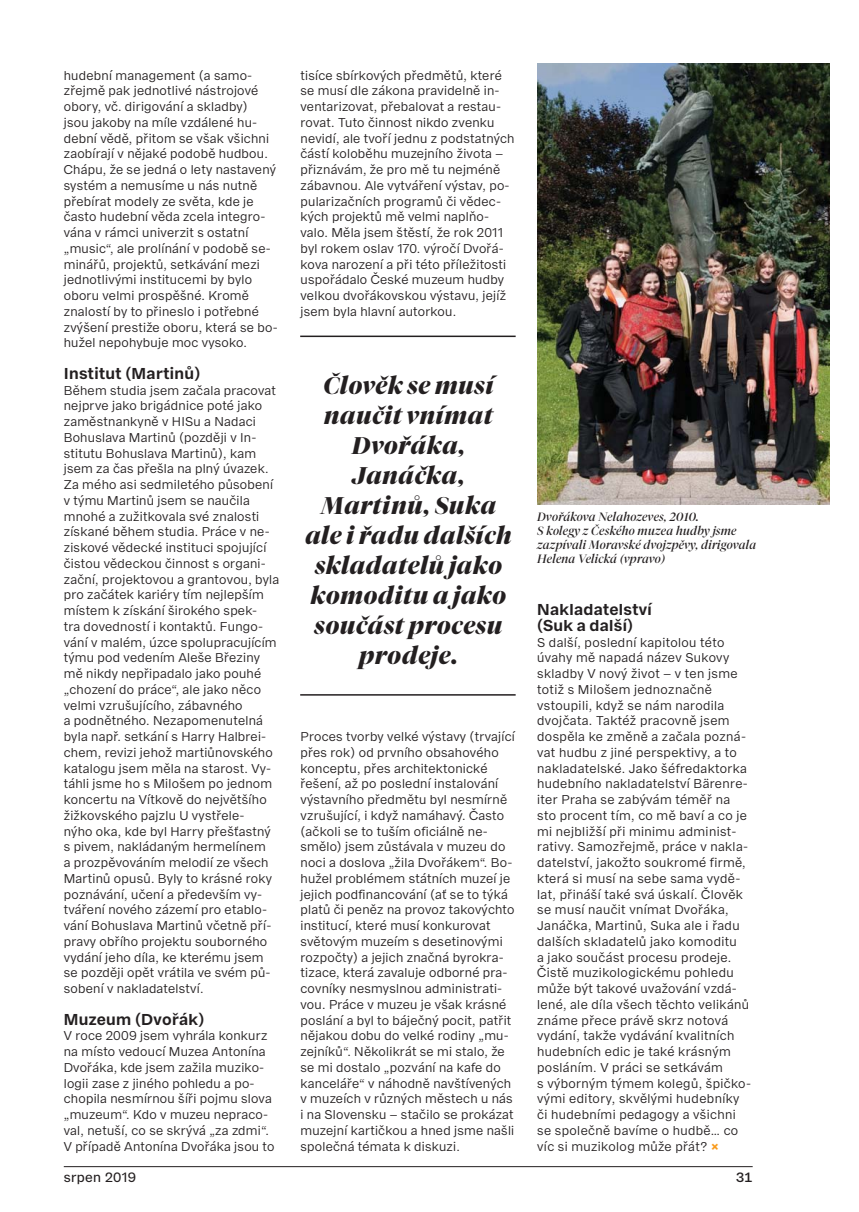
<style>
.page{position:relative;width:859px;height:1212px;background:#fff}
.page>*{position:absolute;margin:0;border:0;box-sizing:border-box;transform-origin:0 0}
.t1{font:italic 700 24px/30px "Tiempos Fine";letter-spacing:.03em;color:#231f20;text-align:center}
.t2{font:700 15.75px/15.8px "Franca";letter-spacing:.02em;color:#231f20}
.t3{font:500 13.5px "Franca";letter-spacing:.025em;color:#231f20}
.t4{font:600 13.5px "Franca";color:#231f20}
.t5{font:12.75px/15.8px "Franca";letter-spacing:.02em;color:#231f20}
.t6{font:italic 12px/14.2px "Tiempos Fine";letter-spacing:.02em;color:#231f20}
.s1{font-weight:900;color:#f99b1c}
</style>
<div class="page">
<hr style="left:64px;top:1166px;width:689px;height:1px;background:#231f20">
<img style="left:537px;top:64px;width:292px;height:441px">
<hr style="left:300px;top:336px;width:216px;height:1px;background:#231f20">
<hr style="left:300px;top:694px;width:216px;height:2px;background:#231f20">
<p class="t5" style="left:64px;top:69px;width:215px">hudební management (a samo&shy;zřejmě pak jednotlivé nástrojové obory, vč. dirigování a skladby)<br>jsou jakoby na míle vzdálené hu&shy;dební vědě, přitom se však všichni zaobírají v nějaké podobě hudbou.<br>Chápu, že se jedná o lety nastavený systém a nemusíme u nás nutně přebírat modely ze světa, kde je často hudební věda zcela integro&shy;vána v rámci univerzit s ostatní „music“, ale prolínání v podobě se&shy;minářů, projektů, setkávání mezi jednotlivými institucemi by bylo oboru velmi prospěšné. Kromě znalostí by to přineslo i potřebné zvýšení prestiže oboru, která se bo&shy;hužel nepohybuje moc vysoko.</p>
<p class="t2" style="left:64px;top:367px;width:138px">Institut (Martinů)</p>
<p class="t5" style="left:64px;top:384px;width:217px">Během studia jsem začala pracovat nejprve jako brigádnice poté jako zaměstnankyně v HISu a Nadaci Bohuslava Martinů (později v In&shy;stitutu Bohuslava Martinů), kam jsem za čas přešla na plný úvazek.<br>Za mého asi sedmiletého působení v týmu Martinů jsem se naučila mnohé a zužitkovala své znalosti získané během studia. Práce v ne&shy;ziskové vědecké instituci spojující čistou vědeckou činnost s organi&shy;zační, projektovou a grantovou, byla pro začátek kariéry tím nejlepším místem k získání širokého spek-<br>tra dovedností i kontaktů. Fungo&shy;vání v malém, úzce spolupracujícím týmu pod vedením Aleše Březiny mě nikdy nepřipadalo jako pouhé „chození do práce“, ale jako něco velmi vzrušujícího, zábavného<br>a podnětného. Nezapomenutelná byla např. setkání s Harry Halbrei&shy;chem, revizi jehož martiůnovského katalogu jsem měla na starost. Vy&shy;táhli jsme ho s Milošem po jednom koncertu na Vítkově do největšího žižkovského pajzlu U vystřele-<br>nýho oka, kde byl Harry přešťastný s pivem, nakládaným hermelínem<br>a prozpěvováním melodií ze všech Martinů opusů. Byly to krásné roky poznávání, učení a především vy&shy;tváření nového zázemí pro etablo&shy;vání Bohuslava Martinů včetně pří&shy;pravy obřího projektu souborného vydání jeho díla, ke kterému jsem se později opět vrátila ve svém pů&shy;sobení v nakladatelství.</p>
<p class="t2" style="left:64px;top:1013px;width:142px">Muzeum (Dvořák)</p>
<p class="t5" style="left:64px;top:1029px;width:212px">V roce 2009 jsem vyhrála konkurz na místo vedoucí Muzea Antonína Dvořáka, kde jsem zažila muziko&shy;logii zase z jiného pohledu a po&shy;chopila nesmírnou šíři pojmu slova „muzeum“. Kdo v muzeu nepraco&shy;val, netuší, co se skrývá „za zdmi“.<br>V případě Antonína Dvořáka jsou to</p>
<p class="t5" style="left:300px;top:69px;width:216px">tisíce sbírkových předmětů, které se musí dle zákona pravidelně in&shy;ventarizovat, přebalovat a restau&shy;rovat. Tuto činnost nikdo zvenku nevidí, ale tvoří jednu z podstatných částí koloběhu muzejního života – přiznávám, že pro mě tu nejméně zábavnou. Ale vytváření výstav, po&shy;pularizačních programů či vědec&shy;kých projektů mě velmi naplňo&shy;valo. Měla jsem štěstí, že rok 2011 byl rokem oslav 170. výročí Dvořá&shy;kova narození a při této příležitosti uspořádalo České muzeum hudby velkou dvořákovskou výstavu, jejíž jsem byla hlavní autorkou.</p>
<h1 class="t1" style="left:305px;top:372px;width:208px">Člověk se musí naučit vnímat<br>Dvořáka,<br>Janáčka,<br>Martinů, Suka ale i řadu dalších skladatelů jako komoditu a jako součást procesu prodeje.</h1>
<p class="t5" style="left:300px;top:730px;width:216px">Proces tvorby velké výstavy (trvající přes rok) od prvního obsahového konceptu, přes architektonické řešení, až po poslední instalování výstavního předmětu byl nesmírně vzrušující, i když namáhavý. Často (ačkoli se to tuším oficiálně ne&shy;smělo) jsem zůstávala v muzeu do noci a doslova „žila Dvořákem“. Bo&shy;hužel problémem státních muzeí je jejich podfinancování (ať se to týká platů či peněz na provoz takovýchto institucí, které musí konkurovat světovým muzeím s desetinovými rozpočty) a jejich značná byrokra&shy;tizace, která zavaluje odborné pra&shy;covníky nesmyslnou administrati&shy;vou. Práce v muzeu je však krásné poslání a byl to báječný pocit, patřit nějakou dobu do velké rodiny „mu&shy;zejníků“. Několikrát se mi stalo, že se mi dostalo „pozvání na kafe do kanceláře“ v náhodně navštívených v muzeích v různých městech u nás i na Slovensku – stačilo se prokázat muzejní kartičkou a hned jsme našli společná témata k diskuzi.</p>
<p class="t6" style="left:537px;top:510px;width:220px">Dvořákova Nelahozeves, 2010.<br>S kolegy z Českého muzea hudby jsme zazpívali Moravské dvojzpěvy, dirigovala Helena Velická (vpravo)</p>
<p class="t2" style="left:537px;top:603px;width:116px">Nakladatelství (Suk a další)</p>
<p class="t5" style="left:537px;top:636px;width:215px">S další, poslední kapitolou této úvahy mě napadá název Sukovy skladby V nový život – v ten jsme totiž s Milošem jednoznačně vstoupili, když se nám narodila dvojčata. Taktéž pracovně jsem dospěla ke změně a začala pozná&shy;vat hudbu z jiné perspektivy, a to nakladatelské. Jako šéfredaktorka hudebního nakladatelství Bärenre&shy;iter Praha se zabývám téměř na sto procent tím, co mě baví a co je mi nejbližší při minimu administ&shy;rativy. Samozřejmě, práce v nakla&shy;datelství, jakožto soukromé firmě, která si musí na sebe sama vydě&shy;lat, přináší také svá úskalí. Člověk se musí naučit vnímat Dvořáka,<br>Janáčka, Martinů, Suka ale i řadu dalších skladatelů jako komoditu<br>a jako součást procesu prodeje.<br>Čistě muzikologickému pohledu může být takové uvažování vzdá&shy;lené, ale díla všech těchto velikánů známe přece právě skrz notová vydání, takže vydávání kvalitních hudebních edic je také krásným posláním. V práci se setkávám<br>s výborným týmem kolegů, špičko&shy;vými editory, skvělými hudebníky či hudebními pedagogy a všichni se společně bavíme o hudbě… co víc si muzikolog může přát? <span class="s1">×</span></p>
<p class="t3" style="left:64px;top:1172px;width:74px">srpen 2019</p>
<p class="t4" style="left:736px;top:1172px;width:18px">31</p>
</div>
